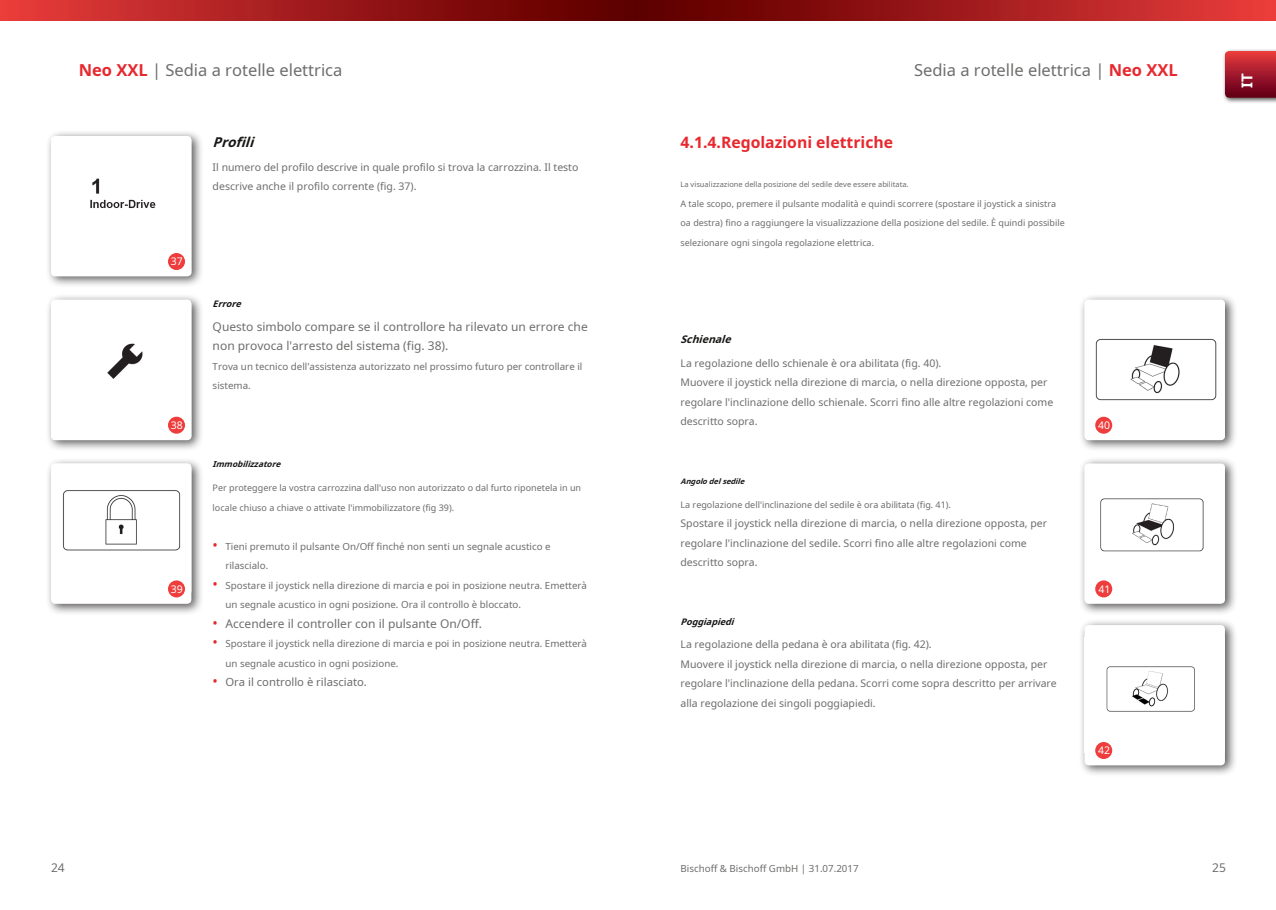
<style>
.page{position:relative;width:1276px;height:910px;background:#fff}
.page>*{position:absolute;margin:0;border:0;box-sizing:border-box;transform-origin:0 0}
.t1{font:16.5px "Noto Sans";color:#6d6d6c}
.t2{font:700 15.75px "Noto Sans";color:#e7282e}
.t3{font:700 15px "Noto Sans";color:#fff}
.t4{font:italic 700 13.5px "Noto Sans";color:#171615}
.t5{font:12px/19.5px "Noto Sans";color:#6d6d6c}
.t6{font:11.25px "Noto Sans";color:#6d6d6c}
.t7{font:10.5px/19.5px "Noto Sans";color:#6d6d6c}
.t8{font:10.5px "Noto Sans";color:#fff}
.t9{font:italic 700 10.5px "Noto Sans";color:#171615}
.t10{font:9.75px/19.5px "Noto Sans";color:#6d6d6c}
.t11{font:9px/19.5px "Noto Sans";color:#6d6d6c}
.t12{font:italic 700 9px "Noto Sans";color:#171615}
.t13{font:italic 700 8.25px "Noto Sans";color:#171615}
.t14{font:7.5px "Noto Sans";color:#6d6d6c}
.t15{font:italic 700 7.5px "Noto Sans";color:#171615}
.s1{font-weight:700;color:#e7282e}
.s2{font-size:14.25px;color:#e7282e}
</style>
<div class="page">
<div style="left:0;top:0;width:638px;height:21px;background:linear-gradient(to right,#e73b3c,#570000)"></div>
<div style="left:638px;top:0;width:638px;height:21px;background:linear-gradient(to right,#580000,#e83c3c)"></div>
<div style="left:1222px;top:48px;width:54px;height:57px;background:#231f20;opacity:.75"></div>
<svg style="left:1225px;top:51px;width:51px;height:47px"></svg>
<div style="left:45px;top:457px;width:159px;height:158px;background:#231f20;opacity:.75"></div>
<div style="left:51px;top:463px;width:140px;height:141px;background:#fff;border-radius:4px"></div>
<img style="left:51px;top:463px;width:140px;height:129px">
<div style="left:168px;top:580px;width:17px;height:17px;background:#ee3d3c;border-radius:50%"></div>
<div style="left:45px;top:294px;width:159px;height:158px;background:#231f20;opacity:.75"></div>
<img style="left:51px;top:300px;width:140px;height:140px">
<div style="left:168px;top:417px;width:17px;height:17px;background:#ee3d3c;border-radius:50%"></div>
<div style="left:45px;top:130px;width:159px;height:158px;background:#231f20;opacity:.75"></div>
<img style="left:51px;top:136px;width:140px;height:138px">
<div style="left:168px;top:253px;width:17px;height:17px;background:#ee3d3c;border-radius:50%"></div>
<div style="left:1079px;top:457px;width:158px;height:158px;background:#231f20;opacity:.75"></div>
<div style="left:1084px;top:463px;width:141px;height:141px;background:#fff;border-radius:4px"></div>
<img style="left:1084px;top:465px;width:141px;height:135px">
<div style="left:1095px;top:580px;width:17px;height:17px;background:#ee3d3c;border-radius:50%"></div>
<div style="left:1079px;top:619px;width:158px;height:158px;background:#231f20;opacity:.75"></div>
<div style="left:1084px;top:625px;width:141px;height:140px;background:#fff;border-radius:4px"></div>
<img style="left:1095px;top:666px;width:100px;height:86px">
<div style="left:1095px;top:742px;width:17px;height:17px;background:#ee3d3c;border-radius:50%"></div>
<div style="left:1079px;top:294px;width:158px;height:158px;background:#231f20;opacity:.75"></div>
<img style="left:1084px;top:300px;width:141px;height:140px">
<div style="left:1095px;top:417px;width:17px;height:17px;background:#ee3d3c;border-radius:50%"></div>
<h1 class="t1" style="left:79px;top:59px;width:265px"><span class="s1">Neo XXL</span> | Sedia a rotelle elettrica</h1>
<h1 class="t1" style="left:914px;top:59px;width:265px">Sedia a rotelle elettrica | <span class="s1">Neo XXL</span></h1>
<p class="t8" style="left:171px;top:254px;width:14px">37</p>
<p class="t4" style="left:213px;top:132px;width:48px">Profili</p>
<h2 class="t2" style="left:680px;top:131px;width:214px">4.1.4.Regolazioni elettriche</h2>
<p class="t7" style="left:213px;top:157px;width:367px">Il numero del profilo descrive in quale profilo si trova la carrozzina. Il testo descrive anche il profilo corrente (fig. 37).</p>
<p class="t14" style="left:680px;top:179px;width:229px">La visualizzazione della posizione del sedile deve essere abilitata.</p>
<p class="t11" style="left:680px;top:193px;width:386px">A tale scopo, premere il pulsante modalità e quindi scorrere (spostare il joystick a sinistra oa destra) fino a raggiungere la visualizzazione della posizione del sedile. È quindi possibile selezionare ogni singola regolazione elettrica.</p>
<p class="t12" style="left:213px;top:297px;width:33px">Errore</p>
<p class="t5" style="left:213px;top:316px;width:377px">Questo simbolo compare se il controllore ha rilevato un errore che non provoca l'arresto del sistema (fig. 38).</p>
<p class="t10" style="left:213px;top:356px;width:371px">Trova un tecnico dell'assistenza autorizzato nel prossimo futuro per controllare il sistema.</p>
<p class="t9" style="left:680px;top:332px;width:56px">Schienale</p>
<p class="t7" style="left:680px;top:353px;width:374px">La regolazione dello schienale è ora abilitata (fig. 40).<br>Muovere il joystick nella direzione di marcia, o nella direzione opposta, per regolare l'inclinazione dello schienale. Scorri fino alle altre regolazioni come descritto sopra.</p>
<p class="t8" style="left:171px;top:418px;width:14px">38</p>
<p class="t8" style="left:1098px;top:418px;width:14px">40</p>
<p class="t13" style="left:213px;top:458px;width:73px">Immobilizzatore</p>
<p class="t15" style="left:680px;top:476px;width:68px">Angolodelsedile</p>
<p class="t11" style="left:213px;top:478px;width:370px">Per proteggere la vostra carrozzina dall'uso non autorizzato o dal furto riponetela in un locale chiuso a chiave o attivate l'immobilizzatore (fig 39).</p>
<p class="t11" style="left:680px;top:494px;width:272px">La regolazione dell'inclinazione del sedile è ora abilitata (fig. 41).</p>
<p class="t7" style="left:680px;top:513px;width:368px">Spostare il joystick nella direzione di marcia, o nella direzione opposta, per regolare l'inclinazione del sedile. Scorri fino alle altre regolazioni come descritto sopra.</p>
<p class="t10" style="left:225px;top:536px;width:327px;text-indent:-13px"><span class="s2">•</span> Tieni premuto il pulsante On/Off finché non senti un segnale acustico e rilascialo.</p>
<p class="t10" style="left:225px;top:575px;width:363px;text-indent:-13px"><span class="s2">•</span> Spostare il joystick nella direzione di marcia e poi in posizione neutra. Emetterà un segnale acustico in ogni posizione. Ora il controllo è bloccato.</p>
<p class="t5" style="left:213px;top:613px;width:271px"><span class="s2">•</span> Accendere il controller con il pulsante On/Off.</p>
<p class="t10" style="left:225px;top:633px;width:363px;text-indent:-13px"><span class="s2">•</span> Spostare il joystick nella direzione di marcia e poi in posizione neutra. Emetterà un segnale acustico in ogni posizione.</p>
<p class="t6" style="left:213px;top:674px;width:156px"><span class="s2">•</span> Ora il controllo è rilasciato.</p>
<p class="t8" style="left:171px;top:581px;width:14px">39</p>
<p class="t8" style="left:1098px;top:581px;width:14px">41</p>
<p class="t12" style="left:680px;top:615px;width:58px">Poggiapiedi</p>
<p class="t7" style="left:680px;top:635px;width:378px">La regolazione della pedana è ora abilitata (fig. 42).<br>Muovere il joystick nella direzione di marcia, o nella direzione opposta, per regolare l'inclinazione della pedana. Scorri come sopra descritto per arrivare alla regolazione dei singoli poggiapiedi.</p>
<p class="t8" style="left:1098px;top:743px;width:14px">42</p>
<h3 class="t3" style="left:1236px;top:88px;width:16px;rotate:-90deg">IT</h3>
<p class="t5" style="left:51px;top:858px;width:15px">24</p>
<p class="t10" style="left:680px;top:859px;width:180px">Bischoff &amp; Bischoff GmbH | 31.07.2017</p>
<p class="t5" style="left:1212px;top:858px;width:15px">25</p>
</div>
